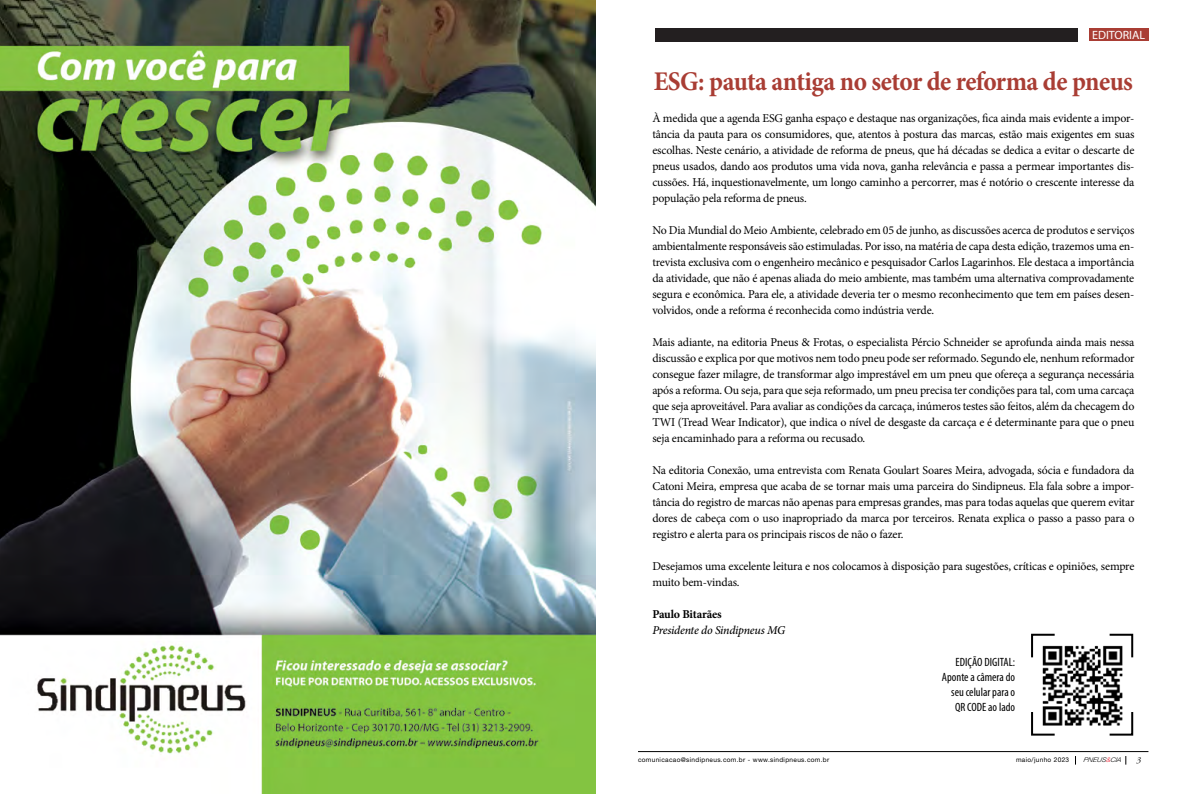
<style>
.page{position:relative;width:1191px;height:794px;background:#fff}
.page>*{position:absolute;margin:0;border:0;box-sizing:border-box;transform-origin:0 0}
.t1{font:700 27px "Minion Pro";letter-spacing:-.02em;color:#a93d34;scale:.94 1}
.t2{font:12px/16px "Minion Pro";letter-spacing:-.015em;color:#000;text-align:justify}
.t3{font:condensed 12px/15px "Myriad Pro";color:#000;text-align:right}
.t4{font:italic 500 12px "Minion Pro";letter-spacing:-.025em;color:#000}
.t5{font:700 12px "Minion Pro";letter-spacing:-.015em;color:#000}
.t6{font:12px "Myriad Pro";color:#fff}
.t7{font:italic 9px "Adobe Garamond Pro";color:#000}
.t8{font:6.5px "Helvetica Neue CE";letter-spacing:.05em;color:#000}
.t9{font:italic 300 6.5px "Helvetica Neue LT Pro";color:#000;scale:1.08 1}
.s1{color:#ed1c2e}
</style>
<div class="page">
<hr style="left:638px;top:751px;width:510px;height:1px;background:#000">
<div style="left:1089px;top:28px;width:59px;height:13px;background:#a93d34"></div>
<div style="left:655px;top:28px;width:422px;height:13px;background:#231f20"></div>
<img style="left:1042px;top:645px;width:81px;height:81px">
<svg style="left:1031px;top:633px;width:25px;height:26px"></svg>
<svg style="left:1107px;top:710px;width:27px;height:26px"></svg>
<svg style="left:1107px;top:633px;width:27px;height:26px"></svg>
<svg style="left:1031px;top:710px;width:25px;height:26px"></svg>
<img style="left:0;top:0;width:595px;height:794px">
<p class="t6" style="left:1092px;top:27px;width:55px">EDITORIAL</p>
<h1 class="t1" style="left:653px;top:62px;width:511px">ESG: pauta antiga no setor de reforma de pneus</h1>
<p class="t2" style="left:652px;top:110px;width:483px">À medida que a agenda ESG ganha espaço e destaque nas organizações, fica ainda mais evidente a impor&shy;tância da pauta para os consumidores, que, atentos à postura das marcas, estão mais exigentes em suas escolhas. Neste cenário, a atividade de reforma de pneus, que há décadas se dedica a evitar o descarte de pneus usados, dando aos produtos uma vida nova, ganha relevância e passa a permear importantes dis&shy;cussões. Há, inquestionavelmente, um longo caminho a percorrer, mas é notório o crescente interesse da população pela reforma de pneus.</p>
<p class="t2" style="left:652px;top:222px;width:483px">No Dia Mundial do Meio Ambiente, celebrado em 05 de junho, as discussões acerca de produtos e serviços ambientalmente responsáveis são estimuladas. Por isso, na matéria de capa desta edição, trazemos uma en&shy;trevista exclusiva com o engenheiro mecânico e pesquisador Carlos Lagarinhos. Ele destaca a importância da atividade, que não é apenas aliada do meio ambiente, mas também uma alternativa comprovadamente segura e econômica. Para ele, a atividade deveria ter o mesmo reconhecimento que tem em países desen&shy;volvidos, onde a reforma é reconhecida como indústria verde.</p>
<p class="t2" style="left:652px;top:334px;width:483px">Mais adiante, na editoria Pneus &amp; Frotas, o especialista Pércio Schneider se aprofunda ainda mais nessa discussão e explica por que motivos nem todo pneu pode ser reformado. Segundo ele, nenhum reformador consegue fazer milagre, de transformar algo imprestável em um pneu que ofereça a segurança necessária após a reforma. Ou seja, para que seja reformado, um pneu precisa ter condições para tal, com uma carcaça que seja aproveitável. Para avaliar as condições da carcaça, inúmeros testes são feitos, além da checagem do TWI (Tread Wear Indicator), que indica o nível de desgaste da carcaça e é determinante para que o pneu seja encaminhado para a reforma ou recusado.</p>
<p class="t2" style="left:652px;top:462px;width:483px">Na editoria Conexão, uma entrevista com Renata Goulart Soares Meira, advogada, sócia e fundadora da Catoni Meira, empresa que acaba de se tornar mais uma parceira do Sindipneus. Ela fala sobre a impor&shy;tância do registro de marcas não apenas para empresas grandes, mas para todas aquelas que querem evitar dores de cabeça com o uso inapropriado da marca por terceiros. Renata explica o passo a passo para o registro e alerta para os principais riscos de não o fazer.</p>
<p class="t2" style="left:652px;top:558px;width:483px">Desejamos uma excelente leitura e nos colocamos à disposição para sugestões, críticas e opiniões, sempre muito bem-vindas.</p>
<p class="t5" style="left:652px;top:606px;width:71px">Paulo Bitarães</p>
<p class="t4" style="left:652px;top:622px;width:134px">Presidente do Sindipneus MG</p>
<p class="t3" style="left:942px;top:654px;width:75px">EDIÇÃO DIGITAL:<br>Aponte a câmera do seu celular para o<br>QR CODE ao lado</p>
<p class="t8" style="left:638px;top:755px;width:193px">comunicacao@sindipneus.com.br - www.sindipneus.com.br</p>
<p class="t8" style="left:1016px;top:755px;width:55px">maio/junho 2023</p>
<p class="t9" style="left:1083px;top:756px;width:37px">PNEUS<span class="s1">&amp;</span>CIA</p>
<p class="t7" style="left:1136px;top:754px;width:6px">3</p>
</div>
